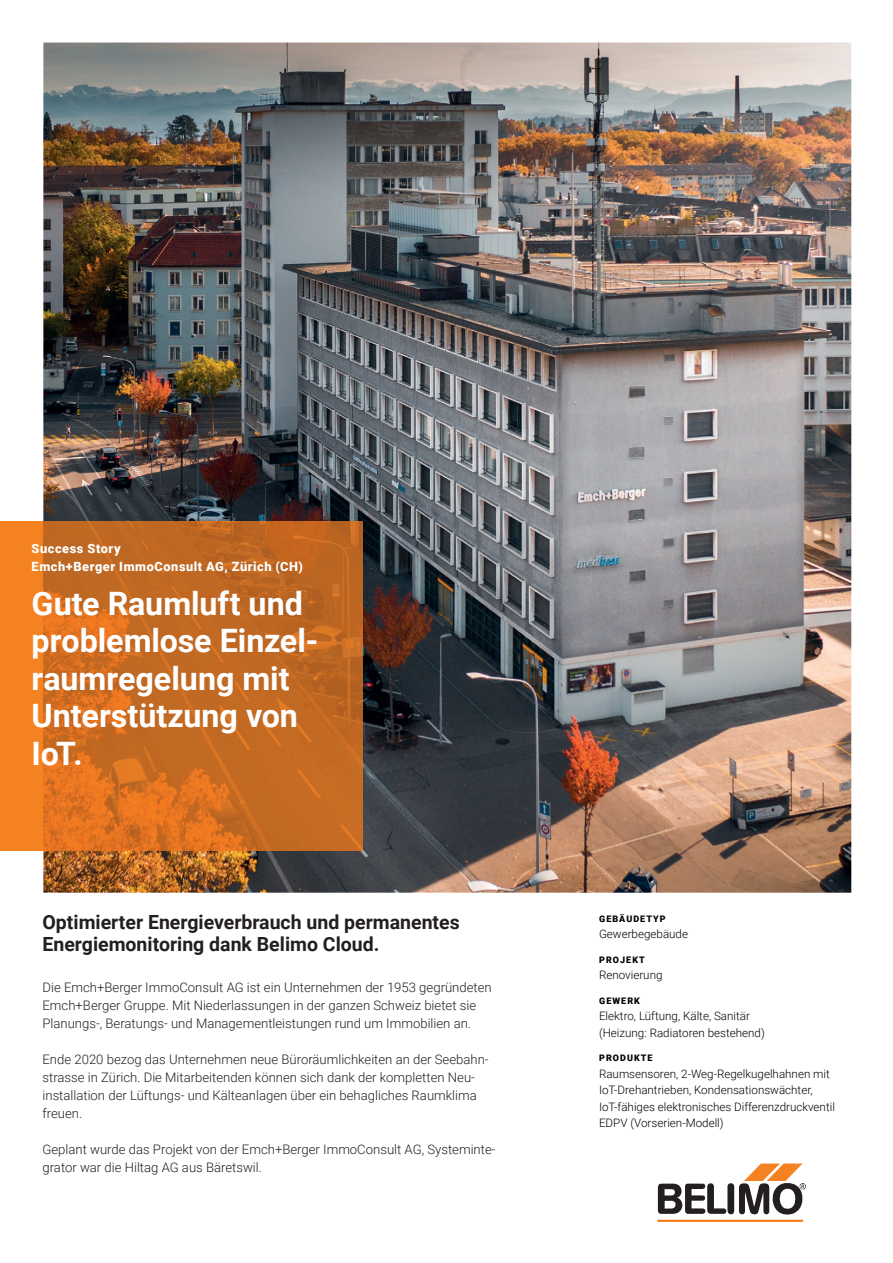
<style>
.page{position:relative;width:893px;height:1263px;background:#fff}
.page>*{position:absolute;margin:0;border:0;box-sizing:border-box;transform-origin:0 0}
.t1{font:700 32.25px/37.5px "Roboto";color:#fff}
.t2{font:700 19.5px/22.5px "Roboto";color:#231f20}
.t3{font:300 13.2px/18px "Roboto";color:#231f20}
.t4{font:900 12.75px/18px "Roboto";letter-spacing:.045em;color:#fff}
.t5{font:300 11.7px/16.5px "Roboto";color:#000001}
.t6{font:900 9px "Roboto";letter-spacing:.115em;color:#000001}
</style>
<div class="page">
<img style="left:43px;top:43px;width:808px;height:850px">
<div style="left:658px;top:1220px;width:144px;height:1px;border:1px solid #f58220"></div>
<svg style="left:658px;top:1164px;width:148px;height:51px"></svg>
<div style="left:0;top:521px;width:43px;height:329px;background:#f58220"></div>
<img style="left:43px;top:521px;width:320px;height:329px">
<p class="t4" style="left:32px;top:539px;width:273px">Success Story<br>Emch+Berger ImmoConsult AG, Zürich (CH)</p>
<h1 class="t1" style="left:32px;top:583px;width:288px">Gute Raumluft und problemlose Einzel&shy;raumregelung mit<br>Unterstützung von<br>IoT.</h1>
<h2 class="t2" style="left:43px;top:910px;width:419px">Optimierter Energieverbrauch und permanentes<br>Energiemonitoring dank Belimo Cloud.</h2>
<p class="t3" style="left:43px;top:978px;width:451px">Die Emch+Berger ImmoConsult AG ist ein Unternehmen der 1953 gegründeten<br>Emch+Berger Gruppe. Mit Niederlassungen in der ganzen Schweiz bietet sie<br>Planungs-, Beratungs- und Managementleistungen rund um Immobilien an.</p>
<p class="t3" style="left:43px;top:1050px;width:448px">Ende 2020 bezog das Unternehmen neue Büroräumlichkeiten an der Seebahn&shy;strasse in Zürich. Die Mitarbeitenden können sich dank der kompletten Neu&shy;installation der Lüftungs- und Kälteanlagen über ein behagliches Raumklima freuen.</p>
<p class="t3" style="left:43px;top:1140px;width:455px">Geplant wurde das Projekt von der Emch+Berger ImmoConsult AG, Systeminte&shy;grator war die Hiltag AG aus Bäretswil.</p>
<p class="t6" style="left:599px;top:912px;width:68px">GEBÄUDETYP</p>
<p class="t5" style="left:599px;top:926px;width:91px">Gewerbegebäude</p>
<p class="t6" style="left:599px;top:953px;width:47px">PROJEKT</p>
<p class="t5" style="left:599px;top:966px;width:65px">Renovierung</p>
<p class="t6" style="left:599px;top:994px;width:42px">GEWERK</p>
<p class="t5" style="left:599px;top:1007px;width:167px">Elektro, Lüftung, Kälte, Sanitär (Heizung: Radiatoren bestehend)</p>
<p class="t6" style="left:599px;top:1051px;width:55px">PRODUKTE</p>
<p class="t5" style="left:599px;top:1065px;width:237px">Raumsensoren, 2-Weg-Regelkugelhahnen mit IoT-Drehantrieben, Kondensationswächter, IoT-fähiges elektronisches Differenzdruckventil EDPV (Vorserien-Modell)</p>
</div>
